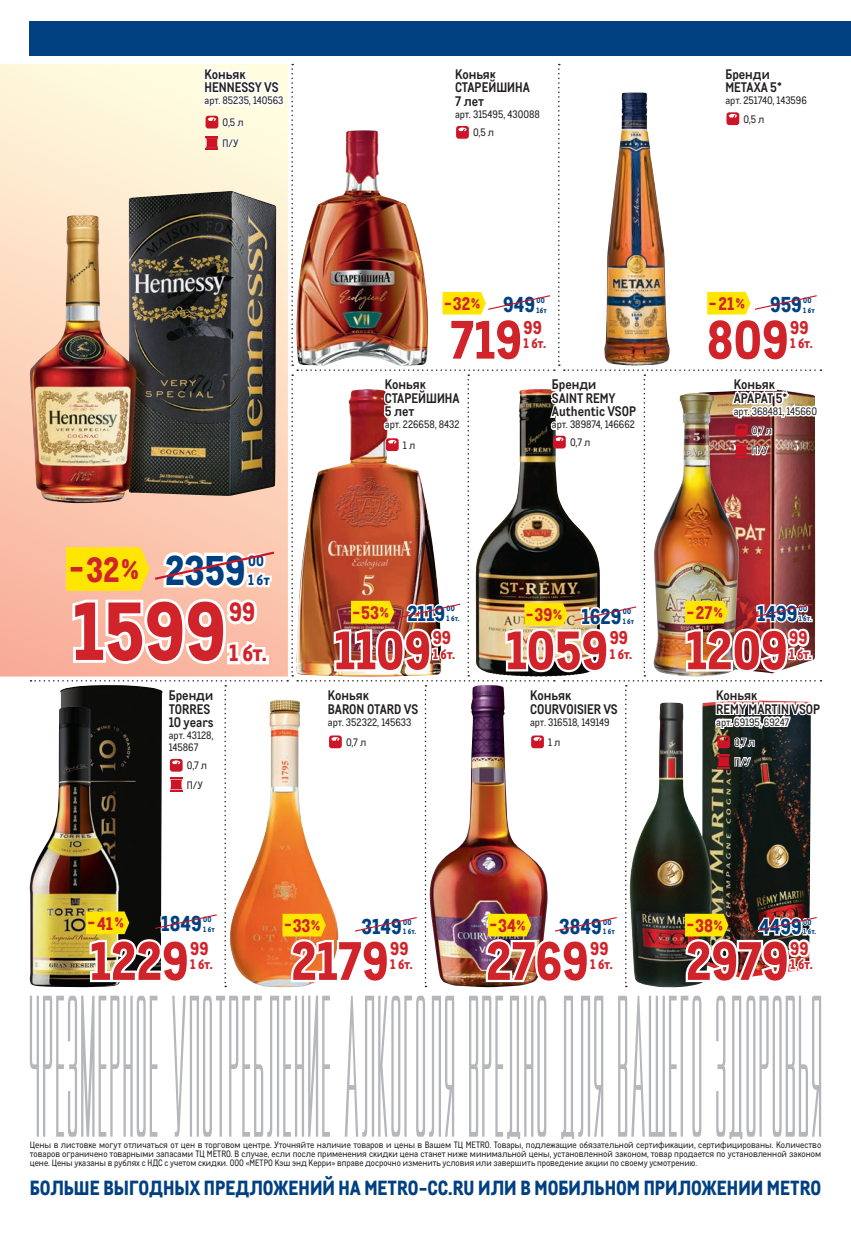
<style>
.page{position:relative;width:851px;height:1234px;background:#fff}
.page>*{position:absolute;margin:0;border:0;box-sizing:border-box;transform-origin:0 0}
.t1{font:800 79.95px "CA Metro";color:#d1232a}
.t2{font:800 52.5px "CA Metro";color:#d1232a}
.t3{font:800 40.35px "CA Metro";color:#014081}
.t4{font:800 25.65px "CA Metro";color:#d1232a}
.t5{font:800 22.8px "CA Metro";color:#d1232a}
.t6{font:800 21px "CA Metro";letter-spacing:.005em;color:#014081}
.t7{font:800 19.95px "CA Metro";color:#014081}
.t8{font:800 18px "CA Metro";color:#d1232a}
.t9{font:800 17.7px "CA Metro";color:#d1232a}
.t10{font:800 14.4px "CA Metro";color:#014081}
.t11{font:700 13.5px/13.5px "CA Metro";color:#231f20}
.t12{font:800 13.5px "CA Metro";letter-spacing:-.025em;color:#d1232a}
.t13{font:10.5px/12px "CA Metro";letter-spacing:-.005em;color:#231f20}
.t14{font:9px/9px "CA Metro";color:#231f20;text-align:justify}
.t15{font:800 7.5px "CA Metro";letter-spacing:.03em;color:#014081}
.s1{font-size:34.05px;color:#d1232a}
.s2{font-size:28.95px;color:#d1232a}
.s3{font-size:15px}
</style>
<div class="page">
<svg style="left:30px;top:995px;width:791px;height:143px"></svg>
<div style="left:30px;top:21px;width:820px;height:34px;background:#014081"></div>
<svg style="left:0;top:64px;width:31px;height:612px"></svg>
<img style="left:31px;top:64px;width:791px;height:922px">
<h3 class="t11" style="left:204px;top:66px;width:75px">Коньяк<br>HENNESSY VS</h3>
<p class="t13" style="left:204px;top:94px;width:80px">арт. 85235, 140563</p>
<p class="t13" style="left:222px;top:112px;width:22px;line-height:20.9px">0,5 л<br>П/У</p>
<h3 class="t11" style="left:455px;top:66px;width:76px">Коньяк<br>СТАРЕЙШИНА<br>7 лет</h3>
<p class="t13" style="left:455px;top:107px;width:86px">арт. 315495, 430088</p>
<p class="t13" style="left:473px;top:126px;width:22px">0,5 л</p>
<h3 class="t11" style="left:725px;top:66px;width:58px">Бренди<br>METAXA 5*</h3>
<p class="t13" style="left:725px;top:94px;width:83px">арт. 251740, 143596</p>
<p class="t13" style="left:743px;top:113px;width:22px">0,5 л</p>
<h3 class="t3" style="left:69px;top:536px;width:178px"><span class="s1">- 32</span> <span class="s2">%</span> 2359</h3>
<h3 class="t10" style="left:248px;top:549px;width:17px">00</h3>
<h3 class="t10" style="left:248px;top:568px;width:23px">1 бт</h3>
<h1 class="t1" style="left:72px;top:565px;width:155px">1599</h1>
<h3 class="t4" style="left:229px;top:590px;width:28px">99</h3>
<h3 class="t5" style="left:229px;top:634px;width:40px">1 бт.</h3>
<h3 class="t11" style="left:169px;top:687px;width:46px">Бренди<br>TORRES<br>10 years</h3>
<p class="t13" style="left:169px;top:728px;width:46px">арт. 43128,<br>145867</p>
<p class="t13" style="left:187px;top:755px;width:22px;line-height:19.2px">0,7 л<br>П/У</p>
<h3 class="t9" style="left:444px;top:289px;width:38px">- 32 <span class="s3">%</span></h3>
<h3 class="t6" style="left:503px;top:287px;width:34px">949</h3>
<p class="t15" style="left:536px;top:303px;width:12px">1бт</p>
<p class="t15" style="left:536px;top:294px;width:10px">00</p>
<h2 class="t2" style="left:450px;top:296px;width:73px">719</h2>
<h3 class="t8" style="left:523px;top:312px;width:20px">99</h3>
<h3 class="t12" style="left:523px;top:332px;width:24px">1 бт.</h3>
<h3 class="t11" style="left:385px;top:377px;width:76px">Коньяк<br>СТАРЕЙШИНА<br>5 лет</h3>
<p class="t13" style="left:385px;top:418px;width:76px">арт. 226658, 8432</p>
<p class="t13" style="left:403px;top:438px;width:14px">1 л</p>
<h3 class="t11" style="left:552px;top:377px;width:86px">Бренди<br>SAINT REMY<br>Authentic VSOP</h3>
<p class="t13" style="left:552px;top:418px;width:84px">арт. 389874, 146662</p>
<p class="t13" style="left:570px;top:436px;width:22px">0,7 л</p>
<h3 class="t6" style="left:352px;top:596px;width:94px"><sup>-</sup> 2119</h3>
<p class="t15" style="left:446px;top:612px;width:15px">1 бт.</p>
<p class="t15" style="left:446px;top:602px;width:10px">00</p>
<h3 class="t9" style="left:361px;top:598px;width:29px">53 <span class="s3">%</span></h3>
<h3 class="t9" style="left:526px;top:600px;width:38px">-39<span class="s3">%</span></h3>
<h3 class="t6" style="left:581px;top:598px;width:41px">1629</h3>
<p class="t15" style="left:622px;top:614px;width:13px">1 бт</p>
<p class="t15" style="left:622px;top:605px;width:10px">00</p>
<h2 class="t2" style="left:334px;top:607px;width:99px">1109</h2>
<h3 class="t8" style="left:432px;top:622px;width:20px">99</h3>
<h3 class="t12" style="left:432px;top:642px;width:24px">1 бт.</h3>
<h2 class="t2" style="left:506px;top:607px;width:104px">1059</h2>
<h3 class="t8" style="left:609px;top:622px;width:20px">99</h3>
<h3 class="t12" style="left:609px;top:642px;width:24px">1 бт.</h3>
<h3 class="t11" style="left:328px;top:687px;width:92px">Коньяк<br>BARON OTARD VS</h3>
<p class="t13" style="left:328px;top:715px;width:85px">арт. 352322, 145633</p>
<h3 class="t11" style="left:530px;top:687px;width:89px">Коньяк<br>COURVOISIER VS</h3>
<p class="t13" style="left:530px;top:715px;width:81px">арт. 316518, 149149</p>
<p class="t13" style="left:346px;top:735px;width:22px">0,7 л</p>
<p class="t13" style="left:548px;top:735px;width:14px">1 л</p>
<h3 class="t9" style="left:87px;top:908px;width:38px">-41 <span class="s3">%</span></h3>
<h3 class="t6" style="left:161px;top:906px;width:42px">1849</h3>
<p class="t15" style="left:203px;top:922px;width:13px">1 бт</p>
<p class="t15" style="left:203px;top:912px;width:10px">00</p>
<h3 class="t9" style="left:284px;top:910px;width:38px">- 33 <span class="s3">%</span></h3>
<h3 class="t6" style="left:361px;top:909px;width:42px">3149</h3>
<p class="t15" style="left:403px;top:925px;width:15px">1 бт.</p>
<p class="t15" style="left:403px;top:915px;width:10px">00</p>
<h3 class="t9" style="left:489px;top:910px;width:38px">- 34 <span class="s3">%</span></h3>
<h3 class="t6" style="left:559px;top:909px;width:44px">3849</h3>
<p class="t15" style="left:603px;top:925px;width:13px">1 бт</p>
<p class="t15" style="left:603px;top:915px;width:10px">00</p>
<h2 class="t2" style="left:90px;top:917px;width:100px">1229</h2>
<h3 class="t8" style="left:190px;top:933px;width:20px">99</h3>
<h3 class="t12" style="left:190px;top:953px;width:24px">1 бт.</h3>
<h2 class="t2" style="left:291px;top:917px;width:99px">2179</h2>
<h3 class="t8" style="left:390px;top:933px;width:20px">99</h3>
<h3 class="t12" style="left:390px;top:953px;width:24px">1 бт.</h3>
<h2 class="t2" style="left:486px;top:917px;width:104px">2769</h2>
<h3 class="t8" style="left:590px;top:933px;width:20px">99</h3>
<h3 class="t12" style="left:590px;top:953px;width:24px">1 бт.</h3>
<h3 class="t9" style="left:708px;top:289px;width:38px">- 21 <span class="s3">%</span></h3>
<h3 class="t6" style="left:770px;top:287px;width:33px">959</h3>
<p class="t15" style="left:803px;top:303px;width:13px">1 бт</p>
<p class="t15" style="left:803px;top:294px;width:10px">00</p>
<h2 class="t2" style="left:706px;top:296px;width:83px">809</h2>
<h3 class="t8" style="left:790px;top:312px;width:20px">99</h3>
<h3 class="t12" style="left:790px;top:332px;width:24px">1 бт.</h3>
<h3 class="t11" style="left:733px;top:377px;width:55px">Коньяк<br>АРАРАТ 5*</h3>
<p class="t13" style="left:733px;top:404px;width:85px">арт. 368481, 145660</p>
<p class="t13" style="left:751px;top:420px;width:22px;line-height:20px">0,7 л<br>П/У</p>
<h3 class="t9" style="left:686px;top:598px;width:38px">-27 <span class="s3">%</span></h3>
<h3 class="t6" style="left:756px;top:596px;width:42px">1499</h3>
<p class="t15" style="left:798px;top:612px;width:15px">1 бт.</p>
<p class="t15" style="left:798px;top:602px;width:10px">00</p>
<h2 class="t2" style="left:685px;top:607px;width:103px">1209</h2>
<h3 class="t8" style="left:789px;top:622px;width:20px">99</h3>
<h3 class="t12" style="left:789px;top:642px;width:24px">1 бт.</h3>
<h3 class="t11" style="left:716px;top:687px;width:105px">Коньяк<br>REMY MARTIN VSOP</h3>
<p class="t13" style="left:716px;top:715px;width:75px">арт. 69195, 69247</p>
<p class="t13" style="left:734px;top:732px;width:22px;line-height:19.5px">0,7 л<br>П/У</p>
<h3 class="t9" style="left:686px;top:910px;width:38px">-38<span class="s3">%</span></h3>
<h3 class="t6" style="left:758px;top:909px;width:44px">4499</h3>
<p class="t15" style="left:803px;top:925px;width:15px">1 бт.</p>
<p class="t15" style="left:803px;top:915px;width:10px">00</p>
<h2 class="t2" style="left:685px;top:917px;width:104px">2979</h2>
<h3 class="t8" style="left:790px;top:933px;width:20px">99</h3>
<h3 class="t12" style="left:790px;top:953px;width:24px">1 бт.</h3>
<p class="t14" style="left:30px;top:1139px;width:792px">Цены в листовке могут отличаться от цен в торговом центре. Уточняйте наличие товаров и цены в Вашем ТЦ МЕТRО. Товары, подлежащие обязательной сертификации, сертифицированы. Количество товаров ограничено товарными запасами ТЦ METRO. В случае, если после применения скидки цена станет ниже минимальной цены, установленной законом, товар продается по установленной законом цене. Цены указаны в рублях с НДС с учетом скидки. ООО «МЕТРО Кэш энд Керри» вправе досрочно изменить условия или завершить проведение акции по своему усмотрению.</p>
<h3 class="t7" style="left:30px;top:1171px;width:792px">БОЛЬШЕ ВЫГОДНЫХ ПРЕДЛОЖЕНИЙ НА METRO-CC.RU ИЛИ В МОБИЛЬНОМ ПРИЛОЖЕНИИ METRO</h3>
</div>
